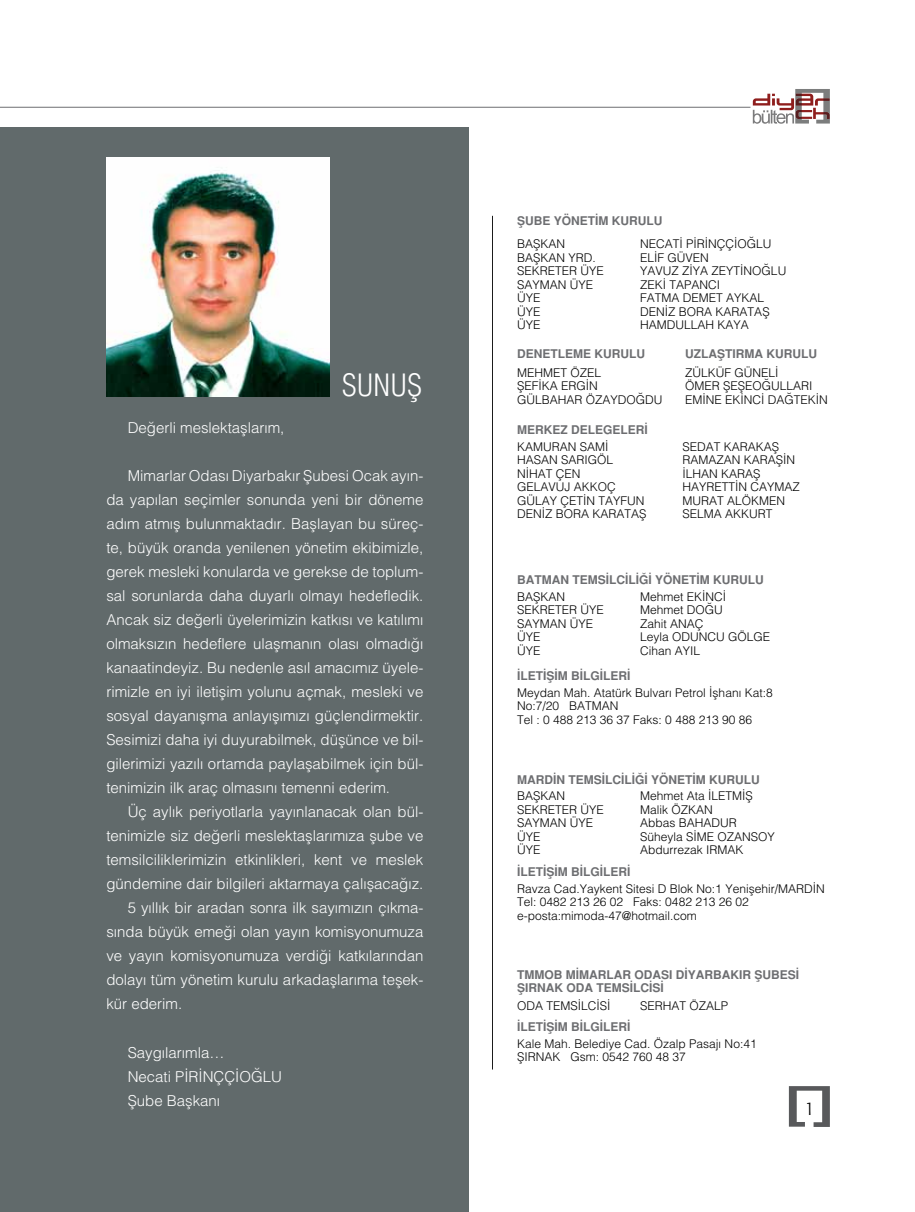
<style>
.page{position:relative;width:915px;height:1212px;background:#fff}
.page>*{position:absolute;margin:0;border:0;box-sizing:border-box;transform-origin:0 0}
.t1{font:300 condensed 30px "Helvetica Tr";color:#fff}
.t2{font:18px "Formata Light Tr";color:#000}
.t3{font:300 15px/24px "Helvetica Tr";color:#fff;text-align:justify}
.t4{font:300 12px/13.5px "Helvetica Tr";color:#000}
.t5{font:700 12px/13.5px "Helvetica Tr";color:#6d6e71}
</style>
<div class="page">
<hr style="left:0;top:107px;width:750px;height:1px;background:#6d6e71">
<svg style="left:752px;top:89px;width:77px;height:35px"></svg>
<svg style="left:788px;top:1086px;width:41px;height:41px"></svg>
<div style="left:0;top:128px;width:468px;height:1084px;background:#616a6b"></div>
<hr style="left:492px;top:216px;width:1px;height:853px;background:#000">
<img style="left:106px;top:158px;width:224px;height:238px">
<h1 class="t1" style="left:342px;top:368px;width:82px">SUNUŞ</h1>
<p class="t3" style="left:128px;top:416px;width:158px">Değerli meslektaşlarım,</p>
<p class="t3" style="left:106px;top:464px;width:318px;text-indent:21px">Mimarlar Odası Diyarbakır Şubesi Ocak ayın&shy;da yapılan seçimler sonunda yeni bir döneme adım atmış bulunmaktadır. Başlayan bu süreç&shy;te, büyük oranda yenilenen yönetim ekibimizle, gerek mesleki konularda ve gerekse de toplum&shy;sal sorunlarda daha duyarlı olmayı hedefledik.<br>Ancak siz değerli üyelerimizin katkısı ve katılımı olmaksızın hedeflere ulaşmanın olası olmadığı kanaatindeyiz. Bu nedenle asıl amacımız üyele&shy;rimizle en iyi iletişim yolunu açmak, mesleki ve sosyal dayanışma anlayışımızı güçlendirmektir.<br>Sesimizi daha iyi duyurabilmek, düşünce ve bil&shy;gilerimizi yazılı ortamda paylaşabilmek için bül&shy;tenimizin ilk araç olmasını temenni ederim.</p>
<p class="t3" style="left:128px;top:800px;width:297px">Üç aylık periyotlarla yayınlanacak olan bül-</p>
<p class="t3" style="left:106px;top:824px;width:318px">tenimizle siz değerli meslektaşlarımıza şube ve</p>
<p class="t3" style="left:106px;top:848px;width:318px">temsilciliklerimizin etkinlikleri, kent ve meslek</p>
<p class="t3" style="left:106px;top:872px;width:318px">gündemine dair bilgileri aktarmaya çalışacağız.</p>
<p class="t3" style="left:128px;top:896px;width:297px">5 yıllık bir aradan sonra ilk sayımızın çıkma-</p>
<p class="t3" style="left:106px;top:920px;width:318px">sında büyük emeği olan yayın komisyonumuza</p>
<p class="t3" style="left:106px;top:944px;width:318px">ve yayın komisyonumuza verdiği katkılarından</p>
<p class="t3" style="left:106px;top:968px;width:318px">dolayı tüm yönetim kurulu arkadaşlarıma teşek-</p>
<p class="t3" style="left:106px;top:992px;width:77px">kür ederim.</p>
<p class="t3" style="left:128px;top:1040px;width:156px;text-align:left">Saygılarımla…<br>Necati PİRİNÇÇİOĞLU<br>Şube Başkanı</p>
<p class="t5" style="left:517px;top:214px;width:147px">ŞUBE YÖNETİM KURULU</p>
<p class="t4" style="left:517px;top:237px;width:50px">BAŞKAN</p>
<p class="t4" style="left:640px;top:237px;width:133px">NECATİ PİRİNÇÇİOĞLU</p>
<p class="t4" style="left:517px;top:250px;width:80px">BAŞKAN YRD.</p>
<p class="t4" style="left:640px;top:250px;width:70px">ELİF GÜVEN</p>
<p class="t4" style="left:517px;top:264px;width:88px">SEKRETER ÜYE</p>
<p class="t4" style="left:640px;top:264px;width:148px">YAVUZ ZİYA ZEYTİNOĞLU</p>
<p class="t4" style="left:517px;top:277px;width:77px">SAYMAN ÜYE</p>
<p class="t4" style="left:640px;top:277px;width:82px">ZEKİ TAPANCI</p>
<p class="t4" style="left:517px;top:291px;width:25px">ÜYE</p>
<p class="t4" style="left:640px;top:291px;width:126px">FATMA DEMET AYKAL</p>
<p class="t4" style="left:517px;top:304px;width:25px">ÜYE</p>
<p class="t4" style="left:640px;top:304px;width:131px">DENİZ BORA KARATAŞ</p>
<p class="t4" style="left:517px;top:318px;width:25px">ÜYE</p>
<p class="t4" style="left:640px;top:318px;width:110px">HAMDULLAH KAYA</p>
<p class="t5" style="left:517px;top:347px;width:129px">DENETLEME KURULU</p>
<p class="t5" style="left:685px;top:347px;width:133px">UZLAŞTIRMA KURULU</p>
<p class="t4" style="left:517px;top:365px;width:147px">MEHMET ÖZEL<br>ŞEFİKA ERGİN<br>GÜLBAHAR ÖZAYDOĞDU</p>
<p class="t4" style="left:685px;top:365px;width:144px">ZÜLKÜF GÜNELİ<br>ÖMER ŞEŞEOĞULLARI<br>EMİNE EKİNCİ DAĞTEKİN</p>
<p class="t5" style="left:517px;top:423px;width:132px">MERKEZ DELEGELERİ</p>
<p class="t4" style="left:517px;top:439px;width:131px">KAMURAN SAMİ<br>HASAN SARIGÖL<br>NİHAT ÇEN<br>GELAVUJ AKKOÇ<br>GÜLAY ÇETİN TAYFUN<br>DENİZ BORA KARATAŞ</p>
<p class="t4" style="left:682px;top:439px;width:119px">SEDAT KARAKAŞ<br>RAMAZAN KARAŞİN<br>İLHAN KARAŞ<br>HAYRETTİN CAYMAZ<br>MURAT ALÖKMEN<br>SELMA AKKURT</p>
<p class="t5" style="left:517px;top:573px;width:248px">BATMAN TEMSİLCİLİĞİ YÖNETİM KURULU</p>
<p class="t4" style="left:517px;top:590px;width:50px">BAŞKAN</p>
<p class="t4" style="left:640px;top:590px;width:88px">Mehmet EKİNCİ</p>
<p class="t4" style="left:517px;top:603px;width:88px">SEKRETER ÜYE</p>
<p class="t4" style="left:640px;top:603px;width:84px">Mehmet DOĞU</p>
<p class="t4" style="left:517px;top:617px;width:77px">SAYMAN ÜYE</p>
<p class="t4" style="left:640px;top:617px;width:65px">Zahit ANAÇ</p>
<p class="t4" style="left:517px;top:630px;width:25px">ÜYE</p>
<p class="t4" style="left:640px;top:630px;width:132px">Leyla ODUNCU GÖLGE</p>
<p class="t4" style="left:517px;top:644px;width:25px">ÜYE</p>
<p class="t4" style="left:640px;top:644px;width:62px">Cihan AYIL</p>
<p class="t5" style="left:517px;top:669px;width:115px">İLETİŞİM BİLGİLERİ</p>
<p class="t4" style="left:517px;top:685px;width:257px">Meydan Mah. Atatürk Bulvarı Petrol İşhanı Kat:8<br>No:7/20 BATMAN<br>Tel : 0 488 213 36 37 Faks: 0 488 213 90 86</p>
<p class="t5" style="left:517px;top:772px;width:244px">MARDİN TEMSİLCİLİĞİ YÖNETİM KURULU</p>
<p class="t4" style="left:517px;top:789px;width:50px">BAŞKAN</p>
<p class="t4" style="left:640px;top:789px;width:114px">Mehmet Ata İLETMİŞ</p>
<p class="t4" style="left:517px;top:802px;width:88px">SEKRETER ÜYE</p>
<p class="t4" style="left:640px;top:802px;width:74px">Malik ÖZKAN</p>
<p class="t4" style="left:517px;top:816px;width:77px">SAYMAN ÜYE</p>
<p class="t4" style="left:640px;top:816px;width:98px">Abbas BAHADUR</p>
<p class="t4" style="left:517px;top:829px;width:25px">ÜYE</p>
<p class="t4" style="left:640px;top:829px;width:136px">Süheyla SİME OZANSOY</p>
<p class="t4" style="left:517px;top:843px;width:25px">ÜYE</p>
<p class="t4" style="left:640px;top:843px;width:105px">Abdurrezak IRMAK</p>
<p class="t5" style="left:517px;top:865px;width:115px">İLETİŞİM BİLGİLERİ</p>
<p class="t4" style="left:517px;top:881px;width:309px">Ravza Cad.Yaykent Sitesi D Blok No:1 Yenişehir/MARDİN<br>Tel: 0482 213 26 02 Faks: 0482 213 26 02 e-posta:mimoda-47@hotmail.com</p>
<p class="t5" style="left:517px;top:968px;width:283px">TMMOB MİMARLAR ODASI DİYARBAKIR ŞUBESİ<br>ŞIRNAK ODA TEMSİLCİSİ</p>
<p class="t4" style="left:517px;top:998px;width:95px">ODA TEMSİLCİSİ</p>
<p class="t4" style="left:640px;top:998px;width:90px">SERHAT ÖZALP</p>
<p class="t5" style="left:517px;top:1020px;width:115px">İLETİŞİM BİLGİLERİ</p>
<p class="t4" style="left:517px;top:1037px;width:241px">Kale Mah. Belediye Cad. Özalp Pasajı No:41<br>ŞIRNAK Gsm: 0542 760 48 37</p>
<p class="t2" style="left:803px;top:1098px;width:12px">1</p>
</div>
